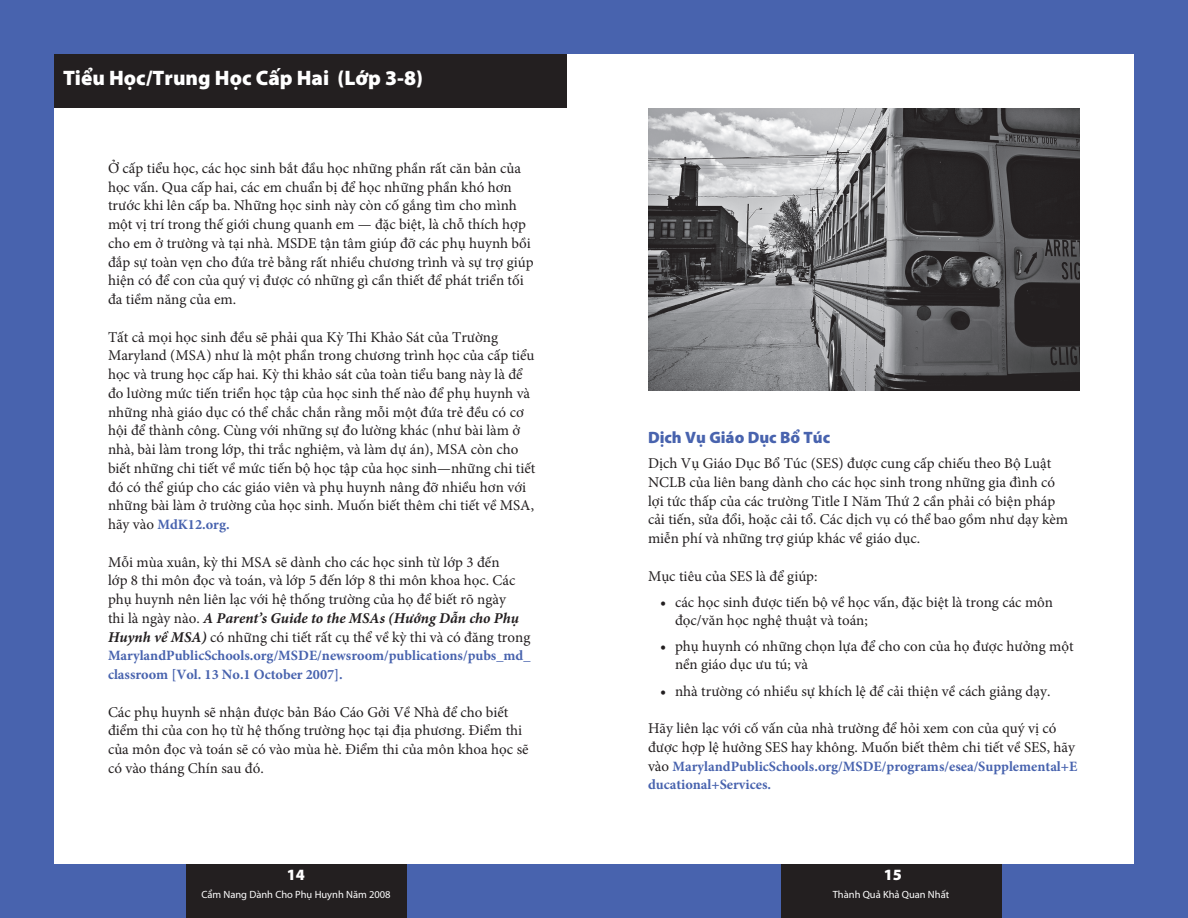
<style>
.page{position:relative;width:1188px;height:918px;background:#fff}
.page>*{position:absolute;margin:0;border:0;box-sizing:border-box;transform-origin:0 0}
.t1{font:900 21px "Myriad Pro";color:#fff}
.t2{font:900 16.5px "Myriad Pro";color:#4863ae}
.t3{font:900 15.75px "Myriad Pro";color:#fff}
.t4{font:15px/18.8px "Minion Pro";color:#231f20}
.t5{font:700 14.25px/18.8px "Minion Pro";color:#4863ae}
.t6{font:10.5px "Myriad Pro";color:#fff}
.s1{font-weight:400;font-size:15px;color:#231f20}
.s2{font-weight:700;font-style:italic}
.s3{font-size:15.75px}
</style>
<div class="page">
<div style="left:0;top:0;width:594px;height:918px;background:#4863ae"></div>
<div style="left:186px;top:863px;width:220px;height:55px;background:#231f20"></div>
<div style="left:54px;top:54px;width:540px;height:810px;background:#fff"></div>
<div style="left:594px;top:0;width:594px;height:918px;background:#4863ae"></div>
<div style="left:781px;top:863px;width:220px;height:55px;background:#231f20"></div>
<div style="left:594px;top:54px;width:540px;height:810px;background:#fff"></div>
<div style="left:54px;top:54px;width:512px;height:54px;background:#231f20"></div>
<img style="left:648px;top:108px;width:431px;height:283px">
<h1 class="t1" style="left:63px;top:64px;width:362px">Tiểu Học/Trung Học Cấp Hai (Lớp 3-8)</h1>
<p class="t4" style="left:108px;top:159px;width:427px">Ở cấp tiểu học, các học sinh bắt đầu học những phần rất căn bản của học vấn. Qua cấp hai, các em chuẩn bị để học những phần khó hơn trước khi lên cấp ba. Những học sinh này còn cố gắng tìm cho mình một vị trí trong thế giới chung quanh em — đặc biệt, là chỗ thích hợp cho em ở trường và tại nhà. MSDE tận tâm giúp đỡ các phụ huynh bồi đắp sự toàn vẹn cho đứa trẻ bằng rất nhiều chương trình và sự trợ giúp hiện có để con của quý vị được có những gì cần thiết để phát triển tối đa tiềm năng của em.</p>
<p class="t4" style="left:108px;top:328px;width:429px">Tất cả mọi học sinh đều sẽ phải qua Kỳ Thi Khảo Sát của Trường Maryland (MSA) như là một phần trong chương trình học của cấp tiểu học và trung học cấp hai. Kỳ thi khảo sát của toàn tiểu bang này là để đo lường mức tiến triển học tập của học sinh thế nào để phụ huynh và những nhà giáo dục có thể chắc chắn rằng mỗi một đứa trẻ đều có cơ hội để thành công. Cùng với những sự đo lường khác (như bài làm ở nhà, bài làm trong lớp, thi trắc nghiệm, và làm dự án), MSA còn cho biết những chi tiết về mức tiến bộ học tập của học sinh—những chi tiết đó có thể giúp cho các giáo viên và phụ huynh nâng đỡ nhiều hơn với những bài làm ở trường của học sinh. Muốn biết thêm chi tiết về MSA,</p>
<p class="t5" style="left:108px;top:515px;width:123px"><span class="s1">hãy vào</span> MdK12.org.</p>
<p class="t4" style="left:108px;top:553px;width:424px">Mỗi mùa xuân, kỳ thi MSA sẽ dành cho các học sinh từ lớp 3 đến<br>lớp 8 thi môn đọc và toán, và lớp 5 đến lớp 8 thi môn khoa học. Các phụ huynh nên liên lạc với hệ thống trường của họ để biết rõ ngày<br>thi là ngày nào. <span class="s2">A Parent’s Guide to the MSAs (Hướng Dẫn cho Phụ Huynh về MSA)</span> có những chi tiết rất cụ thể về kỳ thi và có đăng trong</p>
<p class="t5" style="left:108px;top:646px;width:424px">MarylandPublicSchools.org/MSDE/newsroom/publications/pubs_md_ classroom [Vol. 13 No.1 October 2007].</p>
<p class="t4" style="left:108px;top:703px;width:422px">Các phụ huynh sẽ nhận được bản Báo Cáo Gởi Về Nhà để cho biết điểm thi của con họ từ hệ thống trường học tại địa phương. Điểm thi của môn đọc và toán sẽ có vào mùa hè. Điểm thi của môn khoa học sẽ có vào tháng Chín sau đó.</p>
<p class="t3" style="left:287px;top:864px;width:19px">14</p>
<p class="t6" style="left:201px;top:888px;width:191px">Cẩm Nang Dành Cho Phụ Huynh Năm 2008</p>
<p class="t2" style="left:648px;top:427px;width:184px">Dịch Vụ Giáo Dục Bổ Túc</p>
<p class="t4" style="left:648px;top:454px;width:422px">Dịch Vụ Giáo Dục Bổ Túc (SES) được cung cấp chiếu theo Bộ Luật NCLB của liên bang dành cho các học sinh trong những gia đình có lợi tức thấp của các trường Title I Năm Thứ 2 cần phải có biện pháp cải tiến, sửa đổi, hoặc cải tổ. Các dịch vụ có thể bao gồm như dạy kèm miễn phí và những trợ giúp khác về giáo dục.</p>
<p class="t4" style="left:648px;top:566px;width:171px">Mục tiêu của SES là để giúp:</p>
<p class="t4" style="left:675px;top:593px;width:380px;line-height:18px;text-indent:-15px"><span class="s3">•</span> các học sinh được tiến bộ về học vấn, đặc biệt là trong các môn đọc/văn học nghệ thuật và toán;</p>
<p class="t4" style="left:675px;top:638px;width:400px;line-height:18px;text-indent:-15px"><span class="s3">•</span> phụ huynh có những chọn lựa để cho con của họ được hưởng một nền giáo dục ưu tú; và</p>
<p class="t4" style="left:660px;top:682px;width:392px"><span class="s3">•</span> nhà trường có nhiều sự khích lệ để cải thiện về cách giảng dạy.</p>
<p class="t4" style="left:648px;top:719px;width:429px">Hãy liên lạc với cố vấn của nhà trường để hỏi xem con của quý vị có được hợp lệ hưởng SES hay không. Muốn biết thêm chi tiết về SES, hãy</p>
<p class="t5" style="left:648px;top:757px;width:431px"><span class="s1">vào</span> MarylandPublicSchools.org/MSDE/programs/esea/Supplemental+E ducational+Services.</p>
<p class="t3" style="left:884px;top:865px;width:18px">15</p>
<p class="t6" style="left:833px;top:888px;width:118px">Thành Quả Khả Quan Nhất</p>
</div>
